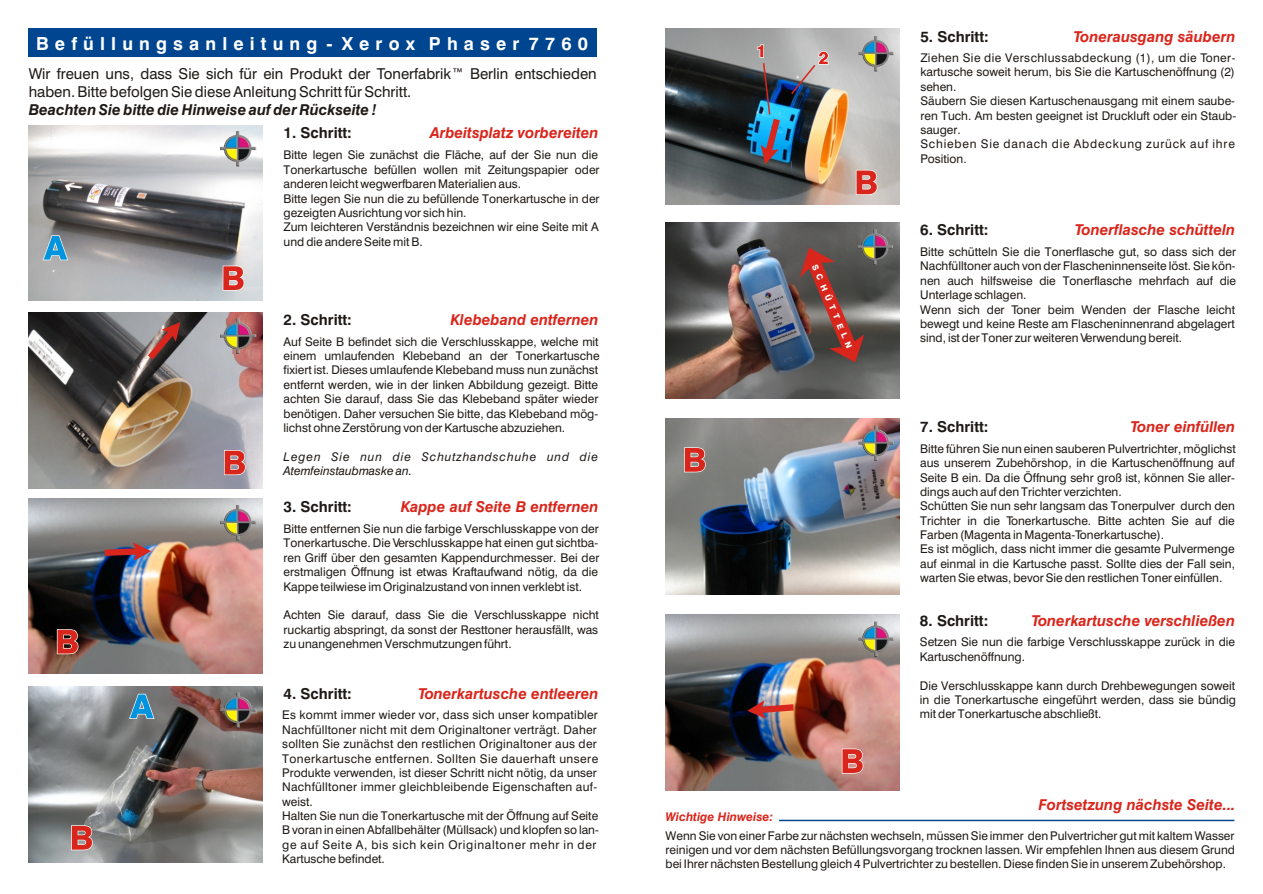
<style>
.page{position:relative;width:1263px;height:894px;background:#fff}
.page>*{position:absolute;margin:0;border:0;box-sizing:border-box;transform-origin:0 0}
.t1{font:700 18px "Swiss 721 BT";letter-spacing:.34em;color:#fff}
.t2{font:italic 700 15px "Swiss 721 BT";color:#d9261c}
.t3{font:15px/18px "Swiss 721 BT";color:#1f1a17}
.t4{font:700 15px "Swiss 721 BT";color:#1f1a17}
.t5{font:italic 700 15px "Swiss 721 BT";color:#1f1a17}
.t6{font:12px/14.4px "Swiss 721 BT";color:#1f1a17}
.t7{font:12px/14.4px "Swiss 721 BT";letter-spacing:.02em;color:#1f1a17}
.t8{font:italic 12px/14.4px "Swiss 721 BT";letter-spacing:.07em;color:#1f1a17}
.t9{font:italic 700 12px "Swiss 721 BT";color:#d9261c}
.t10{font:800 8.25px "Swiss 721 BT";color:#fff}
</style>
<div class="page">
<img style="left:29px;top:125px;width:234px;height:176px">
<img style="left:29px;top:313px;width:234px;height:175px">
<img style="left:666px;top:615px;width:234px;height:175px">
<img style="left:666px;top:419px;width:234px;height:175px">
<img style="left:666px;top:29px;width:234px;height:175px">
<img style="left:29px;top:687px;width:234px;height:175px">
<img style="left:29px;top:499px;width:234px;height:175px">
<div style="left:29px;top:29px;width:568px;height:28px;background:#00458f"></div>
<img style="left:221px;top:132px;width:35px;height:35px">
<svg style="left:43px;top:235px;width:25px;height:25px"></svg>
<svg style="left:223px;top:266px;width:21px;height:25px"></svg>
<img style="left:221px;top:319px;width:35px;height:35px">
<img style="left:221px;top:506px;width:35px;height:35px">
<img style="left:221px;top:692px;width:35px;height:35px">
<svg style="left:57px;top:629px;width:21px;height:25px"></svg>
<svg style="left:71px;top:825px;width:22px;height:25px"></svg>
<svg style="left:684px;top:447px;width:22px;height:25px"></svg>
<svg style="left:790px;top:51px;width:39px;height:45px;background:#9c979e"></svg>
<svg style="left:747px;top:700px;width:47px;height:19px"></svg>
<img style="left:757px;top:44px;width:23px;height:120px">
<svg style="left:105px;top:542px;width:46px;height:19px"></svg>
<img style="left:858px;top:622px;width:35px;height:35px">
<img style="left:858px;top:426px;width:35px;height:35px">
<img style="left:858px;top:36px;width:35px;height:35px">
<svg style="left:129px;top:694px;width:26px;height:25px"></svg>
<svg style="left:856px;top:170px;width:21px;height:25px"></svg>
<svg style="left:842px;top:749px;width:21px;height:25px"></svg>
<hr style="left:779px;top:820px;width:455px;height:1px;background:#00458f">
<img style="left:665px;top:223px;width:234px;height:175px">
<img style="left:858px;top:229px;width:35px;height:35px">
<svg style="left:800px;top:248px;width:64px;height:114px;background:#764844"></svg>
<svg style="left:148px;top:322px;width:32px;height:37px"></svg>
<svg style="left:224px;top:450px;width:22px;height:25px"></svg>
<h1 class="t1" style="left:36px;top:36px;width:553px">Befüllungsanleitung - Xerox Phaser 7760</h1>
<p class="t3" style="left:29px;top:66px;width:570px">Wir freuen uns, dass Sie sich für ein Produkt der Tonerfabrik™ Berlin entschieden haben. Bitte befolgen Sie diese Anleitung Schritt für Schritt.</p>
<p class="t5" style="left:29px;top:104px;width:350px">Beachten Sie bitte die Hinweise auf der Rückseite !</p>
<p class="t4" style="left:284px;top:127px;width:70px">1. Schritt:</p>
<p class="t6" style="left:284px;top:149px;width:318px">Bitte legen Sie zunächst die Fläche, auf der Sie nun die Tonerkartusche befüllen wollen mit Zeitungspapier oder anderen leicht wegwerfbaren Materialien aus.<br>Bitte legen Sie nun die zu befüllende Tonerkartusche in der gezeigten Ausrichtung vor sich hin.<br>Zum leichteren Verständnis bezeichnen wir eine Seite mit A und die andere Seite mit B.</p>
<p class="t2" style="left:430px;top:127px;width:170px">Arbeitsplatz vorbereiten</p>
<p class="t4" style="left:284px;top:313px;width:70px">2. Schritt:</p>
<p class="t6" style="left:284px;top:335px;width:318px">Auf Seite B befindet sich die Verschlusskappe, welche mit einem umlaufenden Klebeband an der Tonerkartusche fixiert ist. Dieses umlaufende Klebeband muss nun zunächst entfernt werden, wie in der linken Abbildung gezeigt. Bitte achten Sie darauf, dass Sie das Klebeband später wieder benötigen. Daher versuchen Sie bitte, das Klebeband mög&shy;lichst ohne Zerstörung von der Kartusche abzuziehen.</p>
<p class="t8" style="left:284px;top:450px;width:316px">Legen Sie nun die Schutzhandschuhe und die<br>Atemfeinstaubmaske an.</p>
<p class="t2" style="left:451px;top:313px;width:150px">Klebeband entfernen</p>
<p class="t2" style="left:401px;top:501px;width:199px">Kappe auf Seite B entfernen</p>
<p class="t4" style="left:284px;top:501px;width:70px">3. Schritt:</p>
<p class="t6" style="left:284px;top:523px;width:317px;text-align:justify">Bitte entfernen Sie nun die farbige Verschlusskappe von der Tonerkartusche. Die Verschlusskappe hat einen gut sichtba&shy;ren Griff über den gesamten Kappendurchmesser. Bei der erstmaligen Öffnung ist etwas Kraftaufwand nötig, da die Kappe teilwiese im Originalzustand von innen verklebt ist.</p>
<p class="t6" style="left:284px;top:609px;width:317px;text-align:justify">Achten Sie darauf, dass Sie die Verschlusskappe nicht ruckartig abspringt, da sonst der Resttoner herausfällt, was zu unangenehmen Verschmutzungen führt.</p>
<p class="t4" style="left:284px;top:688px;width:70px">4. Schritt:</p>
<p class="t7" style="left:282px;top:709px;width:318px">Es kommt immer wieder vor, dass sich unser kompatibler Nachfülltoner nicht mit dem Originaltoner verträgt. Daher sollten Sie zunächst den restlichen Originaltoner aus der Tonerkartusche entfernen. Sollten Sie dauerhaft unsere Produkte verwenden, ist dieser Schritt nicht nötig, da unser Nachfülltoner immer gleichbleibende Eigenschaften auf&shy;weist.<br>Halten Sie nun die Tonerkartusche mit der Öffnung auf Seite B voran in einen Abfallbehälter (Müllsack) und klopfen so lan&shy;ge auf Seite A, bis sich kein Originaltoner mehr in der Kartusche befindet.</p>
<p class="t2" style="left:418px;top:688px;width:182px">Tonerkartusche entleeren</p>
<p class="t10" style="left:818px;top:263px;width:92px;rotate:67deg">SCHÜTTELN</p>
<p class="t2" style="left:1074px;top:31px;width:163px">Tonerausgang säubern</p>
<p class="t4" style="left:920px;top:31px;width:70px">5. Schritt:</p>
<p class="t6" style="left:920px;top:52px;width:317px">Ziehen Sie die Verschlussabdeckung (1), um die Toner&shy;kartusche soweit herum, bis Sie die Kartuschenöffnung (2) sehen.<br>Säubern Sie diesen Kartuschenausgang mit einem saube&shy;ren Tuch. Am besten geeignet ist Druckluft oder ein Staub&shy;sauger.<br>Schieben Sie danach die Abdeckung zurück auf ihre Position.</p>
<p class="t2" style="left:1075px;top:224px;width:162px">Tonerflasche schütteln</p>
<p class="t4" style="left:920px;top:224px;width:70px">6. Schritt:</p>
<p class="t6" style="left:920px;top:246px;width:318px">Bitte schütteln Sie die Tonerflasche gut, so dass sich der Nachfülltoner auch von der Flascheninnenseite löst. Sie kön&shy;nen auch hilfsweise die Tonerflasche mehrfach auf die Unterlage schlagen.<br>Wenn sich der Toner beim Wenden der Flasche leicht bewegt und keine Reste am Flascheninnenrand abgelagert sind, ist der Toner zur weiteren Verwendung bereit.</p>
<p class="t2" style="left:1131px;top:420px;width:106px">Toner einfüllen</p>
<p class="t4" style="left:920px;top:420px;width:70px">7. Schritt:</p>
<p class="t6" style="left:920px;top:442px;width:317px">Bitte führen Sie nun einen sauberen Pulvertrichter, möglichst aus unserem Zubehörshop, in die Kartuschenöffnung auf Seite B ein. Da die Öffnung sehr groß ist, können Sie aller&shy;dings auch auf den Trichter verzichten.<br>Schütten Sie nun sehr langsam das Tonerpulver durch den Trichter in die Tonerkartusche. Bitte achten Sie auf die Farben (Magenta in Magenta-Tonerkartusche).<br>Es ist möglich, dass nicht immer die gesamte Pulvermenge auf einmal in die Kartusche passt. Sollte dies der Fall sein, warten Sie etwas, bevor Sie den restlichen Toner einfüllen.</p>
<p class="t4" style="left:920px;top:615px;width:70px">8. Schritt:</p>
<p class="t6" style="left:920px;top:636px;width:317px">Setzen Sie nun die farbige Verschlusskappe zurück in die<br>Kartuschenöffnung.</p>
<p class="t6" style="left:920px;top:679px;width:318px;text-align:justify">Die Verschlusskappe kann durch Drehbewegungen soweit in die Tonerkartusche eingeführt werden, dass sie bündig mit der Tonerkartusche abschließt.</p>
<p class="t2" style="left:1031px;top:615px;width:205px">Tonerkartusche verschließen</p>
<p class="t2" style="left:1039px;top:799px;width:198px">Fortsetzung nächste Seite...</p>
<p class="t9" style="left:666px;top:812px;width:109px">Wichtige Hinweise:</p>
<p class="t6" style="left:666px;top:829px;width:571px;text-align:justify">Wenn Sie von einer Farbe zur nächsten wechseln, müssen Sie immer den Pulvertricher gut mit kaltem Wasser reinigen und vor dem nächsten Befüllungsvorgang trocknen lassen. Wir empfehlen Ihnen aus diesem Grund bei Ihrer nächsten Bestellung gleich 4 Pulvertrichter zu bestellen. Diese finden Sie in unserem Zubehörshop.</p>
</div>
